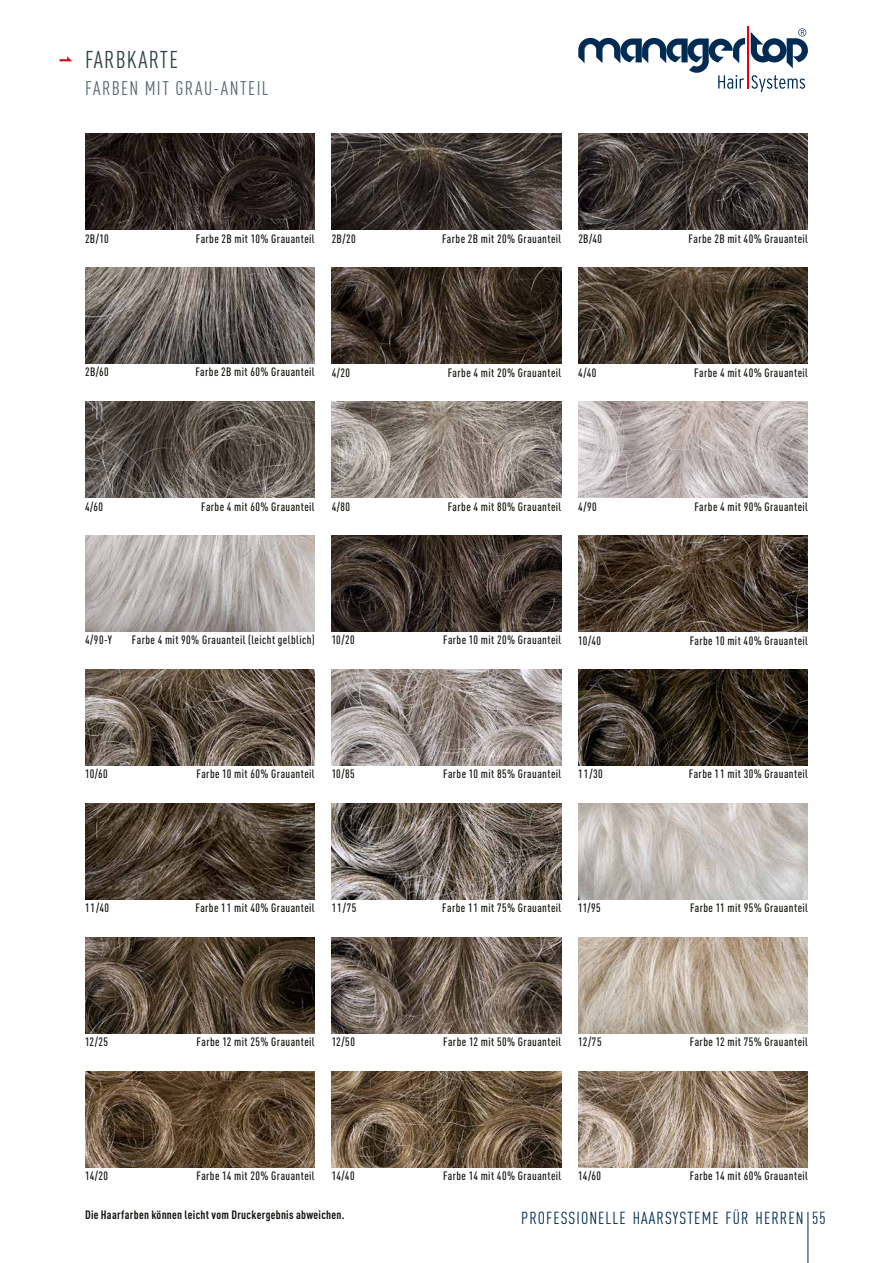
<style>
.page{position:relative;width:893px;height:1263px;background:#fff}
.page>*{position:absolute;margin:0;border:0;box-sizing:border-box;transform-origin:0 0}
.t1{font:24px "DIN Cond DIN Cond";letter-spacing:.05em;color:#334448}
.t2{font:19.5px "DIN Cond DIN Cond";letter-spacing:.065em;color:#58696f}
.t3{font:17.25px "DIN Cond DIN Cond";letter-spacing:.06em;color:#002c53}
.t4{font:500 12px "DIN Cond DIN Cond";letter-spacing:.035em;color:#12120d}
.t5{font:700 12px "DIN Cond DIN Cond";letter-spacing:.025em;color:#12120d}
</style>
<div class="page">
<img style="left:85px;top:134px;width:230px;height:96px">
<img style="left:332px;top:268px;width:229px;height:96px">
<img style="left:332px;top:402px;width:229px;height:95px">
<img style="left:332px;top:134px;width:229px;height:96px">
<img style="left:578px;top:268px;width:230px;height:96px">
<img style="left:578px;top:402px;width:230px;height:95px">
<img style="left:578px;top:134px;width:230px;height:96px">
<img style="left:85px;top:268px;width:229px;height:95px">
<img style="left:85px;top:402px;width:230px;height:95px">
<img style="left:578px;top:536px;width:230px;height:95px">
<img style="left:578px;top:670px;width:230px;height:95px">
<img style="left:85px;top:938px;width:230px;height:95px">
<img style="left:85px;top:670px;width:230px;height:95px">
<img style="left:85px;top:804px;width:230px;height:95px">
<img style="left:332px;top:938px;width:229px;height:95px">
<img style="left:85px;top:536px;width:230px;height:95px">
<img style="left:578px;top:938px;width:230px;height:95px">
<img style="left:578px;top:804px;width:230px;height:95px">
<img style="left:332px;top:536px;width:229px;height:95px">
<img style="left:332px;top:670px;width:229px;height:95px">
<img style="left:332px;top:804px;width:229px;height:95px">
<img style="left:85px;top:1071px;width:230px;height:96px">
<img style="left:332px;top:1071px;width:229px;height:96px">
<img style="left:578px;top:1071px;width:230px;height:96px">
<hr style="left:807px;top:1212px;width:1px;height:51px;background:#002c53">
<hr style="left:747px;top:26px;width:1px;height:63px;background:#e7000e">
<svg style="left:578px;top:38px;width:167px;height:51px"></svg>
<svg style="left:751px;top:75px;width:54px;height:17px"></svg>
<svg style="left:751px;top:28px;width:57px;height:40px"></svg>
<svg style="left:60px;top:56px;width:12px;height:5px"></svg>
<h1 class="t1" style="left:85px;top:46px;width:95px">FARBKARTE</h1>
<h2 class="t2" style="left:85px;top:77px;width:185px">FARBEN MIT GRAU-ANTEIL</h2>
<p class="t4" style="left:85px;top:231px;width:25px">2B/10</p>
<p class="t4" style="left:196px;top:231px;width:120px">Farbe 2B mit 10% Grauanteil</p>
<p class="t4" style="left:332px;top:231px;width:26px">2B/20</p>
<p class="t4" style="left:442px;top:231px;width:121px">Farbe 2B mit 20% Grauanteil</p>
<p class="t4" style="left:578px;top:231px;width:25px">2B/40</p>
<p class="t4" style="left:689px;top:231px;width:121px">Farbe 2B mit 40% Grauanteil</p>
<p class="t4" style="left:85px;top:365px;width:25px">2B/60</p>
<p class="t4" style="left:195px;top:365px;width:121px">Farbe 2B mit 60% Grauanteil</p>
<p class="t4" style="left:332px;top:365px;width:20px">4/20</p>
<p class="t4" style="left:448px;top:365px;width:115px">Farbe 4 mit 20% Grauanteil</p>
<p class="t4" style="left:578px;top:365px;width:20px">4/40</p>
<p class="t4" style="left:694px;top:365px;width:115px">Farbe 4 mit 40% Grauanteil</p>
<p class="t4" style="left:85px;top:499px;width:20px">4/60</p>
<p class="t4" style="left:201px;top:499px;width:115px">Farbe 4 mit 60% Grauanteil</p>
<p class="t4" style="left:332px;top:499px;width:20px">4/80</p>
<p class="t4" style="left:448px;top:499px;width:115px">Farbe 4 mit 80% Grauanteil</p>
<p class="t4" style="left:578px;top:499px;width:20px">4/90</p>
<p class="t4" style="left:694px;top:499px;width:115px">Farbe 4 mit 90% Grauanteil</p>
<p class="t4" style="left:85px;top:633px;width:28px">4/90-Y</p>
<p class="t4" style="left:132px;top:633px;width:184px">Farbe 4 mit 90% Grauanteil (leicht gelblich)</p>
<p class="t4" style="left:332px;top:633px;width:25px">10/20</p>
<p class="t4" style="left:443px;top:633px;width:120px">Farbe 10 mit 20% Grauanteil</p>
<p class="t4" style="left:578px;top:633px;width:24px">10/40</p>
<p class="t4" style="left:690px;top:633px;width:120px">Farbe 10 mit 40% Grauanteil</p>
<p class="t4" style="left:85px;top:767px;width:24px">10/60</p>
<p class="t4" style="left:196px;top:767px;width:120px">Farbe 10 mit 60% Grauanteil</p>
<p class="t4" style="left:332px;top:767px;width:25px">10/85</p>
<p class="t4" style="left:443px;top:767px;width:120px">Farbe 10 mit 85% Grauanteil</p>
<p class="t4" style="left:578px;top:767px;width:26px">11/30</p>
<p class="t4" style="left:689px;top:767px;width:121px">Farbe 11 mit 30% Grauanteil</p>
<p class="t4" style="left:85px;top:901px;width:26px">11/40</p>
<p class="t4" style="left:195px;top:901px;width:121px">Farbe 11 mit 40% Grauanteil</p>
<p class="t4" style="left:332px;top:901px;width:26px">11/75</p>
<p class="t4" style="left:442px;top:901px;width:121px">Farbe 11 mit 75% Grauanteil</p>
<p class="t4" style="left:578px;top:901px;width:24px">11/95</p>
<p class="t4" style="left:690px;top:901px;width:119px">Farbe 11 mit 95% Grauanteil</p>
<p class="t4" style="left:85px;top:1035px;width:25px">12/25</p>
<p class="t4" style="left:197px;top:1035px;width:120px">Farbe 12 mit 25% Grauanteil</p>
<p class="t4" style="left:332px;top:1035px;width:25px">12/50</p>
<p class="t4" style="left:443px;top:1035px;width:120px">Farbe 12 mit 50% Grauanteil</p>
<p class="t4" style="left:578px;top:1035px;width:25px">12/75</p>
<p class="t4" style="left:690px;top:1035px;width:120px">Farbe 12 mit 75% Grauanteil</p>
<p class="t4" style="left:85px;top:1169px;width:25px">14/20</p>
<p class="t4" style="left:196px;top:1169px;width:120px">Farbe 14 mit 20% Grauanteil</p>
<p class="t4" style="left:332px;top:1169px;width:24px">14/40</p>
<p class="t4" style="left:443px;top:1169px;width:120px">Farbe 14 mit 40% Grauanteil</p>
<p class="t4" style="left:578px;top:1169px;width:24px">14/60</p>
<p class="t4" style="left:690px;top:1169px;width:120px">Farbe 14 mit 60% Grauanteil</p>
<p class="t5" style="left:85px;top:1207px;width:261px">Die Haarfarben können leicht vom Druckergebnis abweichen.</p>
<h3 class="t3" style="left:521px;top:1208px;width:306px">PROFESSIONELLE HAARSYSTEME FÜR HERREN 55</h3>
</div>
